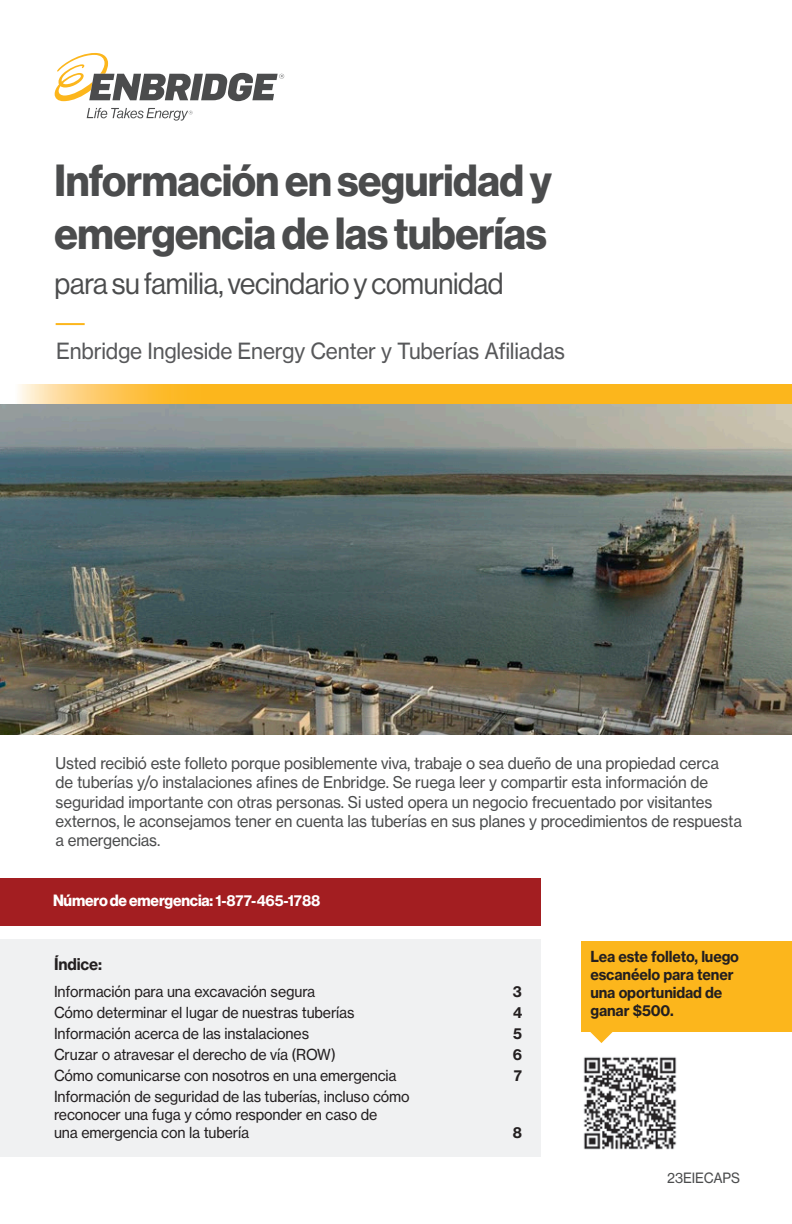
<style>
.page{position:relative;width:792px;height:1224px;background:#fff}
.page>*{position:absolute;margin:0;border:0;box-sizing:border-box;transform-origin:0 0}
.page_heading{font:44px/52.8px "N Haas Grotesk DS Pro 75 Bd";letter-spacing:-.01em;color:#4b4c4d;scale:.95 1}
.page_heading-2{font:30px "N Haas Grotesk DS Pro 55 Rg";letter-spacing:-.01em;color:#4b4c4d;scale:.95 1}
.body_copy{font:22px "N Haas Grotesk TX Pro 55 Rg";letter-spacing:-.01em;color:#57585a;scale:.95 1}
.body_copy-2{font:16px/19.2px "N Haas Grotesk TX Pro 55 Rg";letter-spacing:-.01em;color:#4b4c4d;scale:.95 1}
.page_heading-3{font:16px "N Haas Grotesk DS Pro 75 Bd";letter-spacing:-.01em;color:#fff;scale:.95 1}
.subhead{font:16px "N Haas Grotesk TX Pro 75 Bd";letter-spacing:-.01em;color:#231f20;scale:.95 1}
.bullets{font:15px/18px "N Haas Grotesk TX Pro 55 Rg";letter-spacing:-.01em;color:#231f20;scale:.95 1}
.body_copy-3{font:15px/18px "N Haas Grotesk TX Pro 75 Bd";letter-spacing:-.01em;color:#231f20;scale:.95 1}
.bullets-2{font:15px "N Haas Grotesk TX Pro 75 Bd";color:#231f20;scale:.95 1}
.body_copy-4{font:14px "N Haas Grotesk TX Pro 55 Rg";letter-spacing:-.01em;color:#4b4c4d;scale:.95 1}
.s1{font-family:"N Haas Grotesk TX Pro 75 Bd";font-size:15px}
</style>
<div class="page">
<svg style="left:590px;top:1032px;width:23px;height:11px"></svg>
<div style="left:581px;top:942px;width:210px;height:90px;background:#fcb61c"></div>
<div style="left:774px;top:942px;width:18px;height:90px;background:#fcb61c"></div>
<img style="left:1px;top:404px;width:791px;height:330px">
<svg style="left:18px;top:385px;width:774px;height:19px;background:#fcbb2e"></svg>
<img style="left:583px;top:1057px;width:94px;height:93px">
<svg style="left:55px;top:323px;width:30px;height:3px"></svg>
<svg style="left:55px;top:53px;width:229px;height:48px"></svg>
<svg style="left:87px;top:108px;width:106px;height:13px"></svg>
<div style="left:0;top:940px;width:540px;height:217px;background:#f0f1f2"></div>
<hr style="left:56px;top:323px;width:29px;height:2px;background:#fcb61c">
<div style="left:0;top:879px;width:540px;height:47px;background:#a31e21"></div>
<p class="page_heading" style="left:55px;top:155px;width:525px">Información en seguridad y emergencia de las tuberías</p>
<p class="page_heading-2" style="left:55px;top:267px;width:474px">para su familia, vecindario y comunidad</p>
<p class="body_copy" style="left:56px;top:338px;width:537px">Enbridge Ingleside Energy Center y Tuberías Afiliadas</p>
<p class="body_copy-2" style="left:56px;top:754px;width:724px">Usted recibió este folleto porque posiblemente viva, trabaje o sea dueño de una propiedad cerca<br>de tuberías y/o instalaciones afines de Enbridge. Se ruega leer y compartir esta información de seguridad importante con otras personas. Si usted opera un negocio frecuentado por visitantes externos, le aconsejamos tener en cuenta las tuberías en sus planes y procedimientos de respuesta a emergencias.</p>
<p class="page_heading-3" style="left:53px;top:891px;width:283px">Número de emergencia: <span class="s1">1-877-465-1788</span></p>
<p class="subhead" style="left:54px;top:954px;width:52px">Índice:</p>
<p class="bullets" style="left:54px;top:983px;width:277px">Información para una excavación segura</p>
<p class="bullets-2" style="left:513px;top:982px;width:11px">3</p>
<p class="bullets" style="left:54px;top:1004px;width:318px">Cómo determinar el lugar de nuestras tuberías</p>
<p class="bullets-2" style="left:513px;top:1003px;width:11px">4</p>
<p class="bullets" style="left:54px;top:1025px;width:270px">Información acerca de las instalaciones</p>
<p class="bullets-2" style="left:513px;top:1024px;width:11px">5</p>
<p class="bullets" style="left:54px;top:1046px;width:298px">Cruzar o atravesar el derecho de vía (ROW)</p>
<p class="bullets-2" style="left:513px;top:1045px;width:11px">6</p>
<p class="bullets" style="left:54px;top:1066px;width:362px">Cómo comunicarse con nosotros en una emergencia</p>
<p class="bullets-2" style="left:514px;top:1066px;width:10px">7</p>
<p class="bullets" style="left:54px;top:1087px;width:376px">Información de seguridad de las tuberías, incluso cómo reconocer una fuga y cómo responder en caso de<br>una emergencia con la tubería</p>
<p class="bullets-2" style="left:513px;top:1123px;width:11px">8</p>
<p class="body_copy-3" style="left:590px;top:948px;width:158px">Lea este folleto, luego escanéelo para tener una oportunidad de ganar $500.</p>
<p class="body_copy-4" style="left:667px;top:1169px;width:78px">23EIECAPS</p>
</div>
